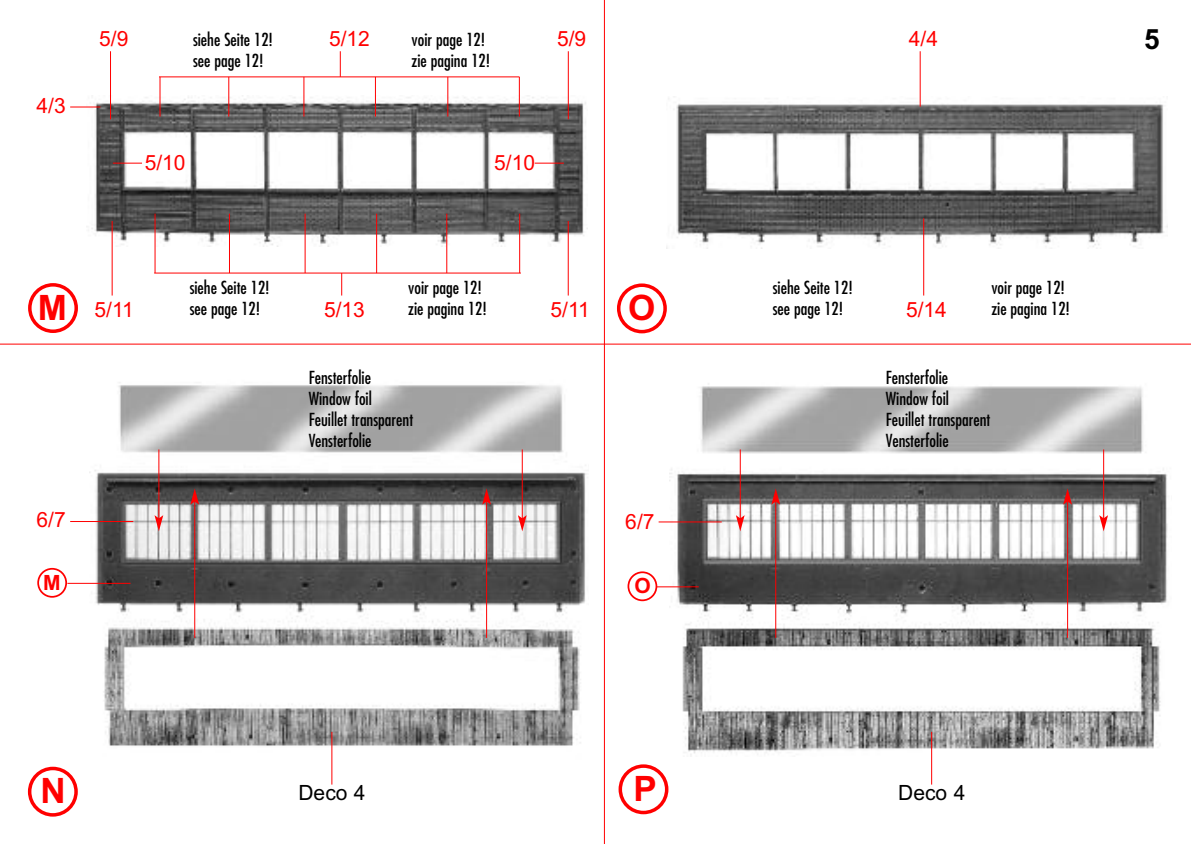
<style>
.page{position:relative;width:1191px;height:844px;background:#fff}
.page>*{position:absolute;margin:0;border:0;box-sizing:border-box;transform-origin:0 0}
.t1{font:700 35px "Arial";color:#f00}
.t2{font:700 28px "Arial";color:#000}
.t3{font:21px "Arial";color:#f00}
.t4{font:21px "Arial";color:#000}
.t5{font:700 21px "Arial";color:#f00}
.t6{font:condensed 17.5px/21px "Futura Std";color:#000}
</style>
<div class="page">
<hr style="left:604px;top:0;width:1px;height:843px;background:#f00">
<hr style="left:0;top:343px;width:1191px;height:1px;background:#f00">
<img style="left:86px;top:95px;width:500px;height:151px">
<img style="left:90px;top:382px;width:496px;height:379px">
<img style="left:666px;top:97px;width:501px;height:151px">
<img style="left:669px;top:383px;width:499px;height:373px">
<svg style="left:28px;top:283px;width:50px;height:50px"></svg>
<svg style="left:28px;top:766px;width:50px;height:50px"></svg>
<svg style="left:617px;top:283px;width:50px;height:50px"></svg>
<svg style="left:618px;top:764px;width:50px;height:50px"></svg>
<hr style="left:110px;top:51px;width:1px;height:68px;background:#f00">
<svg style="left:340px;top:51px;width:1px;height:25px"></svg>
<hr style="left:159px;top:76px;width:360px;height:1px;background:#f00">
<svg style="left:113px;top:163px;width:29px;height:1px"></svg>
<hr style="left:70px;top:106px;width:30px;height:1px;background:#f00">
<hr style="left:70px;top:521px;width:63px;height:1px;background:#f00">
<hr style="left:67px;top:582px;width:63px;height:1px;background:#f00">
<hr style="left:656px;top:586px;width:42px;height:1px;background:#f00">
<hr style="left:658px;top:521px;width:63px;height:1px;background:#f00">
<svg style="left:535px;top:163px;width:29px;height:1px"></svg>
<hr style="left:160px;top:77px;width:1px;height:39px;background:#f00">
<hr style="left:228px;top:77px;width:1px;height:39px;background:#f00">
<hr style="left:303px;top:77px;width:1px;height:39px;background:#f00">
<hr style="left:375px;top:77px;width:1px;height:39px;background:#f00">
<hr style="left:447px;top:77px;width:1px;height:39px;background:#f00">
<hr style="left:519px;top:77px;width:1px;height:39px;background:#f00">
<hr style="left:568px;top:51px;width:1px;height:68px;background:#f00">
<hr style="left:919px;top:51px;width:1px;height:56px;background:#f00">
<svg style="left:341px;top:273px;width:1px;height:22px"></svg>
<hr style="left:331px;top:731px;width:1px;height:53px;background:#f00">
<hr style="left:931px;top:731px;width:1px;height:53px;background:#f00">
<hr style="left:154px;top:272px;width:367px;height:1px;background:#f00">
<hr style="left:155px;top:213px;width:1px;height:60px;background:#f00">
<hr style="left:229px;top:213px;width:1px;height:60px;background:#f00">
<hr style="left:305px;top:213px;width:1px;height:60px;background:#f00">
<hr style="left:376px;top:213px;width:1px;height:60px;background:#f00">
<hr style="left:446px;top:213px;width:1px;height:60px;background:#f00">
<hr style="left:519px;top:213px;width:1px;height:60px;background:#f00">
<hr style="left:112px;top:221px;width:1px;height:74px;background:#f00">
<hr style="left:568px;top:221px;width:1px;height:74px;background:#f00">
<hr style="left:923px;top:218px;width:1px;height:77px;background:#f00">
<hr style="left:158px;top:449px;width:1px;height:69px;background:#f00">
<svg style="left:154px;top:515px;width:9px;height:16px"></svg>
<hr style="left:522px;top:449px;width:1px;height:69px;background:#f00">
<svg style="left:518px;top:515px;width:8px;height:16px"></svg>
<hr style="left:194px;top:501px;width:1px;height:136px;background:#f00">
<svg style="left:190px;top:488px;width:9px;height:16px"></svg>
<hr style="left:486px;top:501px;width:1px;height:136px;background:#f00">
<svg style="left:482px;top:488px;width:9px;height:16px"></svg>
<hr style="left:775px;top:501px;width:1px;height:136px;background:#f00">
<svg style="left:771px;top:488px;width:9px;height:16px"></svg>
<hr style="left:1067px;top:501px;width:1px;height:136px;background:#f00">
<svg style="left:1063px;top:488px;width:9px;height:16px"></svg>
<hr style="left:740px;top:449px;width:1px;height:69px;background:#f00">
<svg style="left:736px;top:515px;width:8px;height:16px"></svg>
<hr style="left:1103px;top:449px;width:1px;height:69px;background:#f00">
<svg style="left:1099px;top:515px;width:9px;height:16px"></svg>
<svg style="left:37px;top:567px;width:30px;height:30px"></svg>
<svg style="left:627px;top:571px;width:30px;height:30px"></svg>
<p class="t3" style="left:37px;top:93px;width:31px">4/3</p>
<p class="t3" style="left:99px;top:26px;width:31px">5/9</p>
<p class="t3" style="left:329px;top:26px;width:42px">5/12</p>
<p class="t6" style="left:193px;top:30px;width:81px">siehe Seite 12! see page 12!</p>
<p class="t6" style="left:411px;top:30px;width:80px">voir page 12! zie pagina 12!</p>
<p class="t3" style="left:557px;top:26px;width:31px">5/9</p>
<p class="t3" style="left:909px;top:26px;width:31px">4/4</p>
<p class="t3" style="left:145px;top:150px;width:42px">5/10</p>
<p class="t3" style="left:494px;top:150px;width:42px">5/10</p>
<h1 class="t1" style="left:38px;top:287px;width:31px">M</h1>
<p class="t6" style="left:190px;top:278px;width:81px">siehe Seite 12! see page 12!</p>
<p class="t6" style="left:408px;top:277px;width:80px">voir page 12! zie pagina 12!</p>
<p class="t6" style="left:773px;top:278px;width:81px">siehe Seite 12! see page 12!</p>
<p class="t6" style="left:991px;top:277px;width:80px">voir page 12! zie pagina 12!</p>
<h1 class="t1" style="left:628px;top:288px;width:29px">O</h1>
<p class="t3" style="left:94px;top:297px;width:41px">5/11</p>
<p class="t3" style="left:550px;top:297px;width:41px">5/11</p>
<p class="t3" style="left:906px;top:297px;width:42px">5/14</p>
<p class="t3" style="left:324px;top:297px;width:42px">5/13</p>
<p class="t6" style="left:309px;top:367px;width:106px">Fensterfolie<br>Window foil<br>Feuillet transparent<br>Vensterfolie</p>
<p class="t6" style="left:886px;top:367px;width:106px">Fensterfolie<br>Window foil<br>Feuillet transparent<br>Vensterfolie</p>
<p class="t3" style="left:37px;top:508px;width:31px">6/7</p>
<p class="t3" style="left:625px;top:509px;width:31px">6/7</p>
<p class="t5" style="left:43px;top:570px;width:19px">M</p>
<p class="t5" style="left:634px;top:573px;width:18px">O</p>
<h1 class="t1" style="left:41px;top:770px;width:27px">N</h1>
<h1 class="t1" style="left:633px;top:768px;width:25px">P</h1>
<p class="t4" style="left:298px;top:780px;width:69px">Deco 4</p>
<p class="t4" style="left:898px;top:780px;width:69px">Deco 4</p>
<h2 class="t2" style="left:1144px;top:23px;width:17px">5</h2>
</div>
